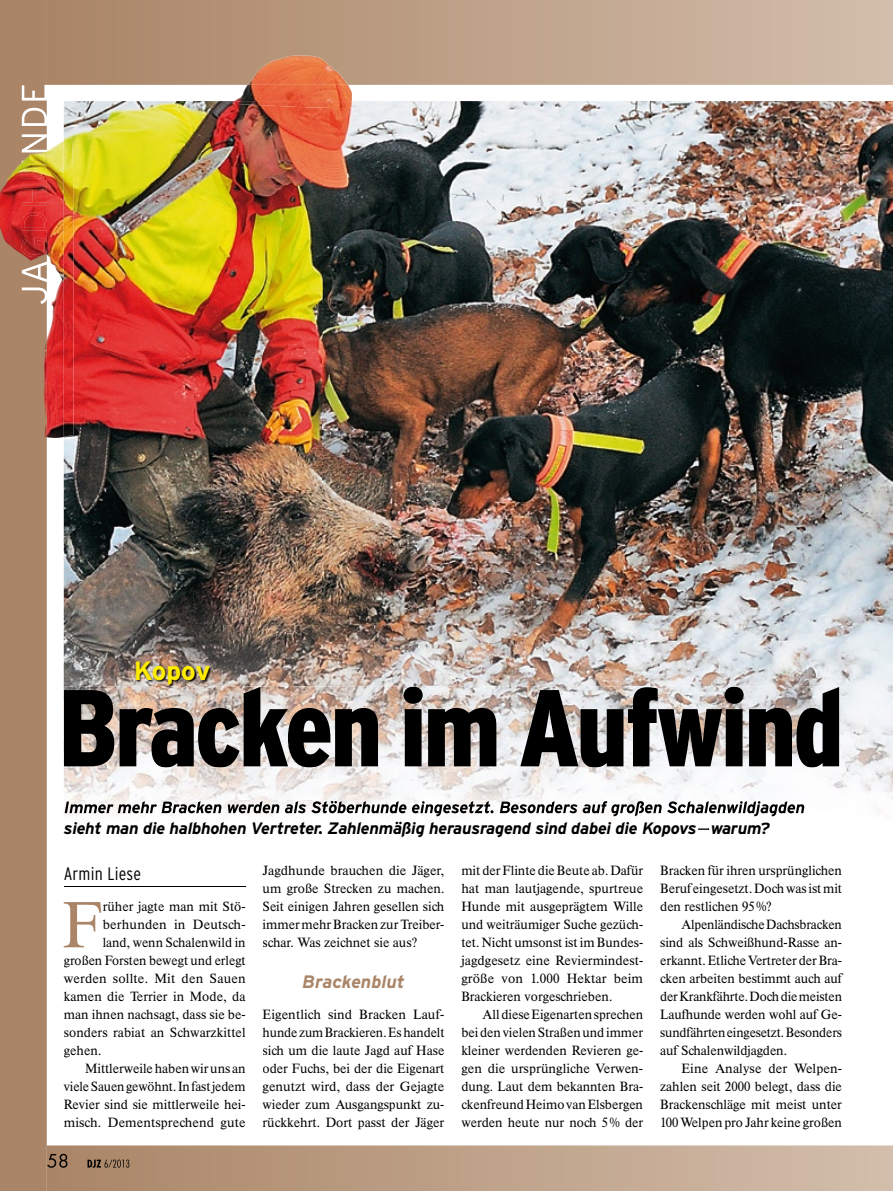
<style>
.page{position:relative;width:893px;height:1191px;background:#fff}
.page>*{position:absolute;margin:0;border:0;box-sizing:border-box;transform-origin:0 0}
.t1{font:500 64.2px "Parey Times BQ";color:#aa8567}
.t2{font:700 26.4px "Parey Interstate";letter-spacing:-.01em;color:#ffed00}
.t3{font:italic 700 18px "Parey Interstate";letter-spacing:-.005em;color:#aa8567}
.t4{font:300 condensed 18px "Parey Interstate";letter-spacing:.01em;color:#000}
.t5{font:italic 700 16.5px "Parey Interstate";letter-spacing:-.015em;color:#000}
.t6{font:500 13.2px/18px "Parey Times BQ";color:#000;text-align:justify}
.s1{font-family:"Parey Times BQ";font-style:normal}
</style>
<div class="page">
<div style="left:0;top:0;width:47px;height:1191px;background:#aa8567"></div>
<svg style="left:46px;top:0;width:847px;height:85px;background:#bea189"></svg>
<img style="left:64px;top:101px;width:829px;height:716px">
<img style="left:233px;top:85px;width:119px;height:23px">
<img style="left:248px;top:56px;width:100px;height:29px">
<img style="left:21px;top:141px;width:43px;height:297px">
<img style="left:0;top:152px;width:47px;height:196px">
<img style="left:64px;top:137px;width:10px;height:300px">
<hr style="left:64px;top:886px;width:182px;height:1px;background:#000">
<img style="left:64px;top:686px;width:775px;height:81px">
<img style="left:65px;top:801px;width:740px;height:15px">
<img style="left:136px;top:662px;width:76px;height:25px">
<svg style="left:47px;top:1145px;width:846px;height:46px;background:#bea189"></svg>
<img style="left:102px;top:1159px;width:27px;height:8px">
<h2 class="t2" style="left:134px;top:656px;width:78px">Kopov</h2>
<p class="t5" style="left:64px;top:819px;width:708px">sieht man die halbhohen Vertreter. Zahlenmäßig herausragend sind dabei die Kopovs <span class="s1">—</span> warum?</p>
<h3 class="t4" style="left:64px;top:863px;width:79px">Armin Liese</h3>
<h1 class="t1" style="left:62px;top:887px;width:42px">F</h1>
<p class="t6" style="left:103px;top:898px;width:144px">rüher jagte man mit Stö-</p>
<p class="t6" style="left:103px;top:916px;width:144px">berhunden in Deutsch-</p>
<p class="t6" style="left:103px;top:934px;width:144px">land, wenn Schalenwild in</p>
<p class="t6" style="left:64px;top:952px;width:183px">großen Forsten bewegt und erlegt</p>
<p class="t6" style="left:64px;top:970px;width:183px">werden sollte. Mit den Sauen</p>
<p class="t6" style="left:64px;top:988px;width:183px">kamen die Terrier in Mode, da</p>
<p class="t6" style="left:64px;top:1006px;width:183px">man ihnen nachsagt, dass sie be-</p>
<p class="t6" style="left:64px;top:1024px;width:183px">sonders rabiat an Schwarzkittel</p>
<p class="t6" style="left:64px;top:1042px;width:39px">gehen.</p>
<p class="t6" style="left:85px;top:1060px;width:162px">Mittlerweile haben wir uns an</p>
<p class="t6" style="left:64px;top:1078px;width:183px">viele Sauen gewöhnt. In fast jedem</p>
<p class="t6" style="left:64px;top:1096px;width:183px">Revier sind sie mittlerweile hei-</p>
<p class="t6" style="left:64px;top:1114px;width:183px">misch. Dementsprechend gute</p>
<p class="t6" style="left:263px;top:862px;width:183px">Jagdhunde brauchen die Jäger, um große Strecken zu machen.<br>Seit einigen Jahren gesellen sich immer mehr Bracken zur Treiber&shy;schar. Was zeichnet sie aus?</p>
<h3 class="t3" style="left:302px;top:971px;width:104px">Brackenblut</h3>
<p class="t6" style="left:263px;top:1006px;width:183px">Eigentlich sind Bracken Lauf&shy;hunde zum Brackieren. Es handelt sich um die laute Jagd auf Hase oder Fuchs, bei der die Eigenart genutzt wird, dass der Gejagte wieder zum Ausgangspunkt zu&shy;rückkehrt. Dort passt der Jäger</p>
<p class="t6" style="left:461px;top:862px;width:183px">mit der Flinte die Beute ab. Dafür hat man lautjagende, spurtreue Hunde mit ausgeprägtem Wille und weiträumiger Suche gezüch&shy;tet. Nicht umsonst ist im Bundes&shy;jagdgesetz eine Reviermindest&shy;größe von 1.000 Hektar beim Brackieren vorgeschrieben.</p>
<p class="t6" style="left:461px;top:1006px;width:183px;text-indent:21px">All diese Eigenarten sprechen bei den vielen Straßen und immer kleiner werdenden Revieren ge&shy;gen die ursprüngliche Verwen&shy;dung. Laut dem bekannten Bra&shy;ckenfreund Heimo van Elsbergen werden heute nur noch 5 % der</p>
<p class="t6" style="left:660px;top:862px;width:183px">Bracken für ihren ursprünglichen Beruf eingesetzt. Doch was ist mit den restlichen 95 %?</p>
<p class="t6" style="left:660px;top:916px;width:183px;text-indent:21px">Alpenländische Dachsbracken sind als Schweißhund-Rasse an&shy;erkannt. Etliche Vertreter der Bra&shy;cken arbeiten bestimmt auch auf der Krankfährte. Doch die meisten Laufhunde werden wohl auf Ge&shy;sundfährten eingesetzt. Besonders auf Schalenwildjagden.</p>
<p class="t6" style="left:660px;top:1060px;width:183px;text-indent:21px">Eine Analyse der Welpen&shy;zahlen seit 2000 belegt, dass die Brackenschläge mit meist unter 100 Welpen pro Jahr keine großen</p>
</div>
